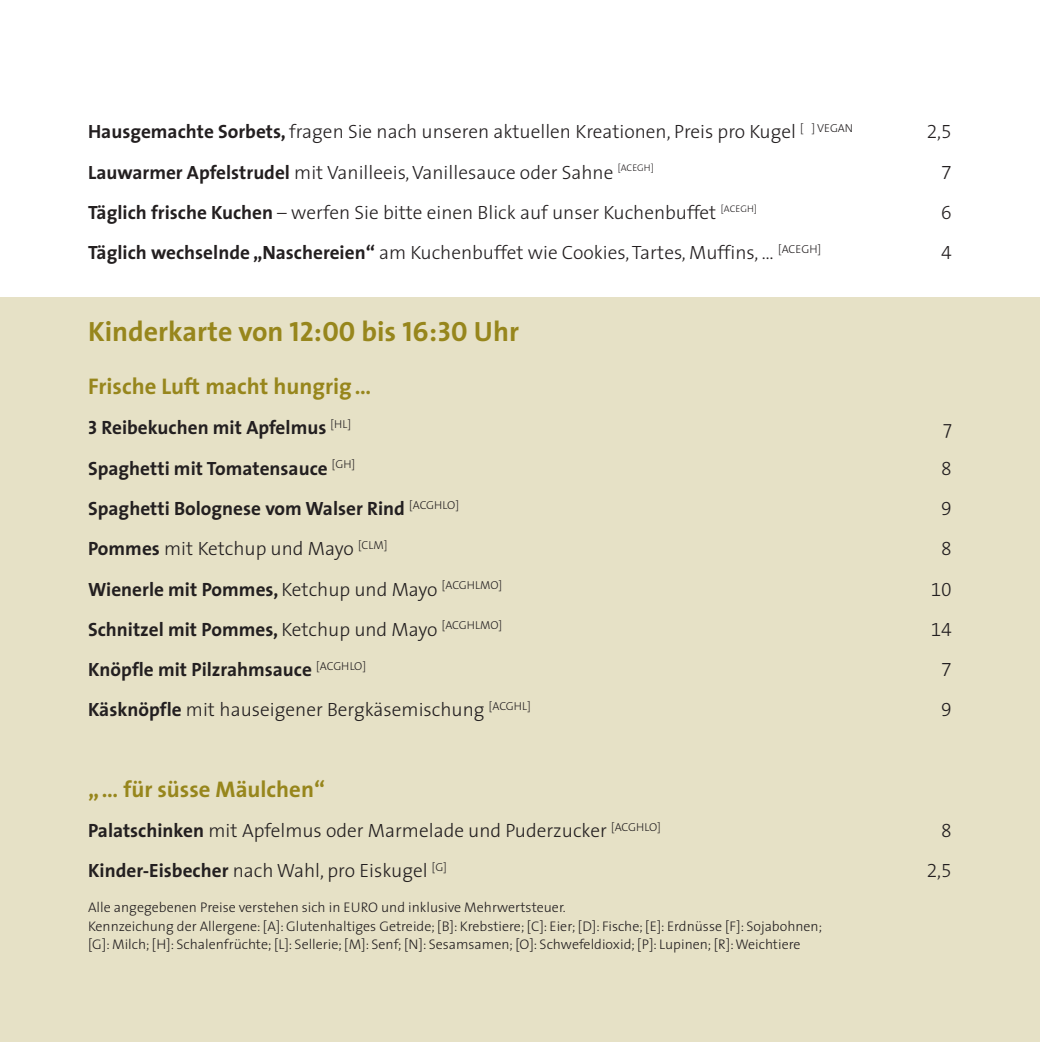
<style>
.page{position:relative;width:1040px;height:1042px;background:#fff}
.page>*{position:absolute;margin:0;border:0;box-sizing:border-box;transform-origin:0 0}
.t1{font:700 28px "The Sans";color:#97861c}
.t2{font:700 22.75px "The Sans";color:#97861c}
.t3{font:300 19.25px "The Sans";color:#231f20}
.t4{font:700 19.25px "The Sans";color:#231f20}
.t5{font:19.25px "The Sans Light Expert";color:#231f20}
.t6{font:300 14px/18.4px "The Sans";color:#231f20}
.s1{font-weight:700}
.s2{font-family:"The Sans Bold Caps";font-weight:400}
.s3{font-weight:300}
</style>
<div class="page">
<div style="left:0;top:298px;width:1039px;height:744px;background:#e6e1c6"></div>
<p class="t3" style="left:88px;top:124px;width:766px"><span class="s1">Hausgemachte Sorbets,</span> fragen Sie nach unseren aktuellen Kreationen, Preis pro Kugel <sup>[</sup> <sup>]</sup> <sup>VEGAN</sup></p>
<p class="t5" style="left:926px;top:125px;width:27px">2,5</p>
<p class="t3" style="left:88px;top:164px;width:567px"><span class="s1">Lauwarmer Apfelstrudel</span> mit Vanilleeis, Vanillesauce oder Sahne <sup>[ACEGH]</sup></p>
<p class="t5" style="left:941px;top:165px;width:12px">7</p>
<p class="t3" style="left:88px;top:204px;width:670px"><span class="s1">Täglich frische Kuchen</span> – werfen Sie bitte einen Blick auf unser Kuchenbuffet <sup>[ACEGH]</sup></p>
<p class="t5" style="left:941px;top:206px;width:12px">6</p>
<p class="t3" style="left:88px;top:244px;width:734px"><span class="s1">Täglich wechselnde „Naschereien“</span> am Kuchenbuffet wie Cookies, Tartes, Muffins, … <sup>[ACEGH]</sup></p>
<p class="t5" style="left:941px;top:246px;width:12px">4</p>
<h1 class="t1" style="left:88px;top:319px;width:432px">Kinderkarte von <span class="s2">12:00</span> bis <span class="s2">16:30</span> Uhr</h1>
<p class="t2" style="left:88px;top:377px;width:284px">Frische Luft macht hungrig …</p>
<p class="t4" style="left:88px;top:420px;width:264px"><span class="s2">3</span> Reibekuchen mit Apfelmus <sup>[HL]</sup></p>
<p class="t3" style="left:942px;top:420px;width:10px">7</p>
<p class="t4" style="left:88px;top:460px;width:268px">Spaghetti mit Tomatensauce <sup>[GH]</sup></p>
<p class="t5" style="left:941px;top:461px;width:12px">8</p>
<p class="t4" style="left:88px;top:500px;width:372px">Spaghetti Bolognese vom Walser Rind <sup>[ACGHLO]</sup></p>
<p class="t5" style="left:941px;top:502px;width:12px">9</p>
<p class="t3" style="left:88px;top:540px;width:301px"><span class="s1">Pommes</span> mit Ketchup und Mayo <sup>[CLM]</sup></p>
<p class="t5" style="left:941px;top:542px;width:12px">8</p>
<p class="t4" style="left:88px;top:581px;width:415px">Wienerle mit Pommes, <span class="s3">Ketchup und Mayo</span> <sup>[ACGHLMO]</sup></p>
<p class="t5" style="left:930px;top:582px;width:23px">10</p>
<p class="t4" style="left:88px;top:621px;width:415px">Schnitzel mit Pommes, <span class="s3">Ketchup und Mayo</span> <sup>[ACGHLMO]</sup></p>
<p class="t5" style="left:930px;top:622px;width:23px">14</p>
<p class="t4" style="left:88px;top:661px;width:279px">Knöpfle mit Pilzrahmsauce <sup>[ACGHLO]</sup></p>
<p class="t5" style="left:941px;top:663px;width:12px">7</p>
<p class="t3" style="left:88px;top:701px;width:444px"><span class="s1">Käsknöpfle</span> mit hauseigener Bergkäsemischung <sup>[ACGHL]</sup></p>
<p class="t5" style="left:941px;top:703px;width:12px">9</p>
<p class="t2" style="left:88px;top:779px;width:238px">„ … für süsse Mäulchen“</p>
<p class="t3" style="left:88px;top:822px;width:574px"><span class="s1">Palatschinken</span> mit Apfelmus oder Marmelade und Puderzucker <sup>[ACGHLO]</sup></p>
<p class="t5" style="left:941px;top:824px;width:12px">8</p>
<p class="t3" style="left:88px;top:862px;width:360px"><span class="s1">Kinder-Eisbecher</span> nach Wahl, pro Eiskugel <sup>[G]</sup></p>
<p class="t5" style="left:926px;top:864px;width:27px">2,5</p>
<p class="t6" style="left:88px;top:899px;width:735px">Alle angegebenen Preise verstehen sich in EURO und inklusive Mehrwertsteuer.<br>Kennzeichung der Allergene: [A]: Glutenhaltiges Getreide; [B]: Krebstiere; [C]: Eier; [D]: Fische; [E]: Erdnüsse [F]: Sojabohnen; [G]: Milch; [H]: Schalenfrüchte; [L]: Sellerie; [M]: Senf; [N]: Sesamsamen; [O]: Schwefeldioxid; [P]: Lupinen; [R]: Weichtiere</p>
</div>
